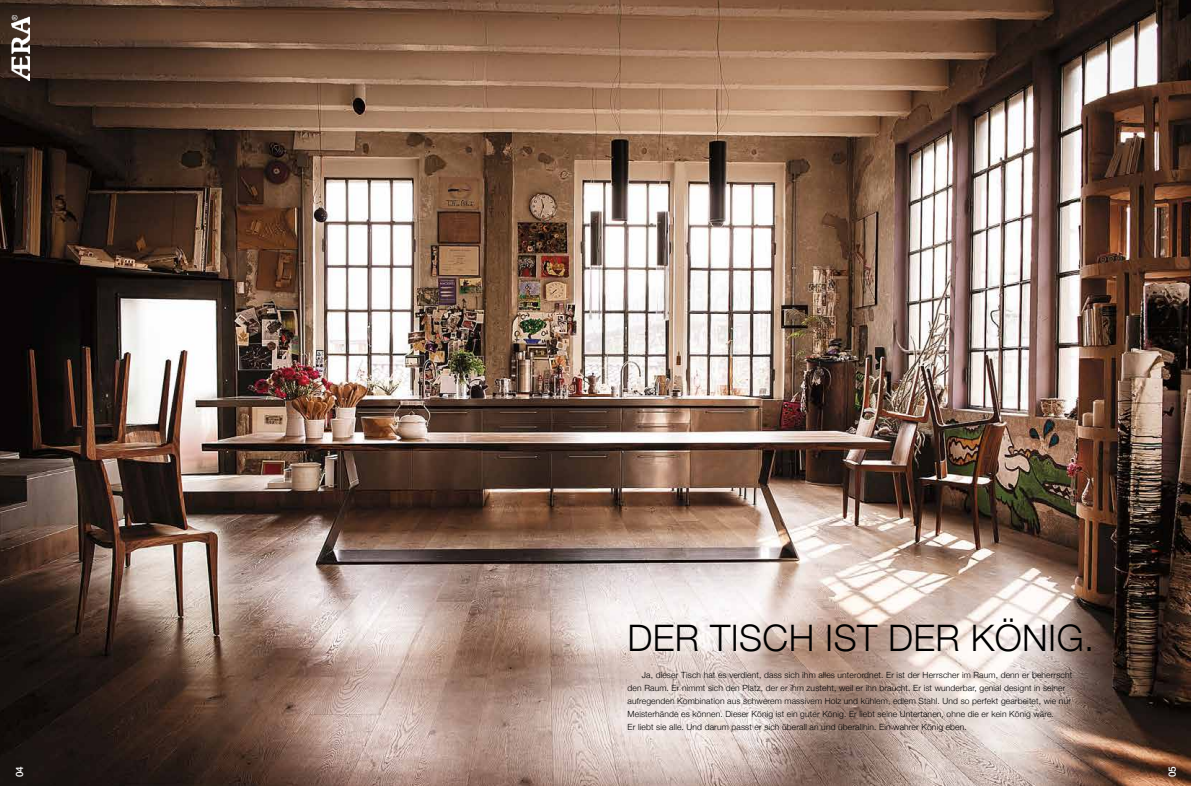
<style>
.page{position:relative;width:1191px;height:786px;background:#fff}
.page>*{position:absolute;margin:0;border:0;box-sizing:border-box;transform-origin:0 0}
.t1{font:300 36.5px "Helvetica Neue";letter-spacing:.01em;color:#000}
.t2{font:500 10px "Helvetica Neue";color:#fff}
.t3{font:300 8.5px/13px "Helvetica Neue";letter-spacing:.015em;color:#000}
</style>
<div class="page">
<img style="left:0;top:0;width:1191px;height:785px">
<img style="left:12px;top:15px;width:17px;height:65px">
<h1 class="t1" style="left:627px;top:615px;width:468px">DER TISCH IST DER KÖNIG.</h1>
<p class="t3" style="left:627px;top:667px;width:446px;text-indent:14px">Ja, dieser Tisch hat es verdient, dass sich ihm alles unterordnet. Er ist der Herrscher im Raum, denn er beherrscht den Raum. Er nimmt sich den Platz, der er ihm zusteht, weil er ihn braucht. Er ist wunderbar, genial designt in seiner aufregenden Kombination aus schwerem massivem Holz und kühlem, edlem Stahl. Und so perfekt gearbeitet, wie nur Meisterhände es können. Dieser König ist ein guter König. Er liebt seine Untertanen, ohne die er kein König wäre.<br>Er liebt sie alle. Und darum passt er sich überall an und überallhin. Ein wahrer König eben.</p>
<p class="t2" style="left:14px;top:776px;width:12px;rotate:-90deg">04</p>
<p class="t2" style="left:1166px;top:776px;width:12px;rotate:-90deg">05</p>
</div>
